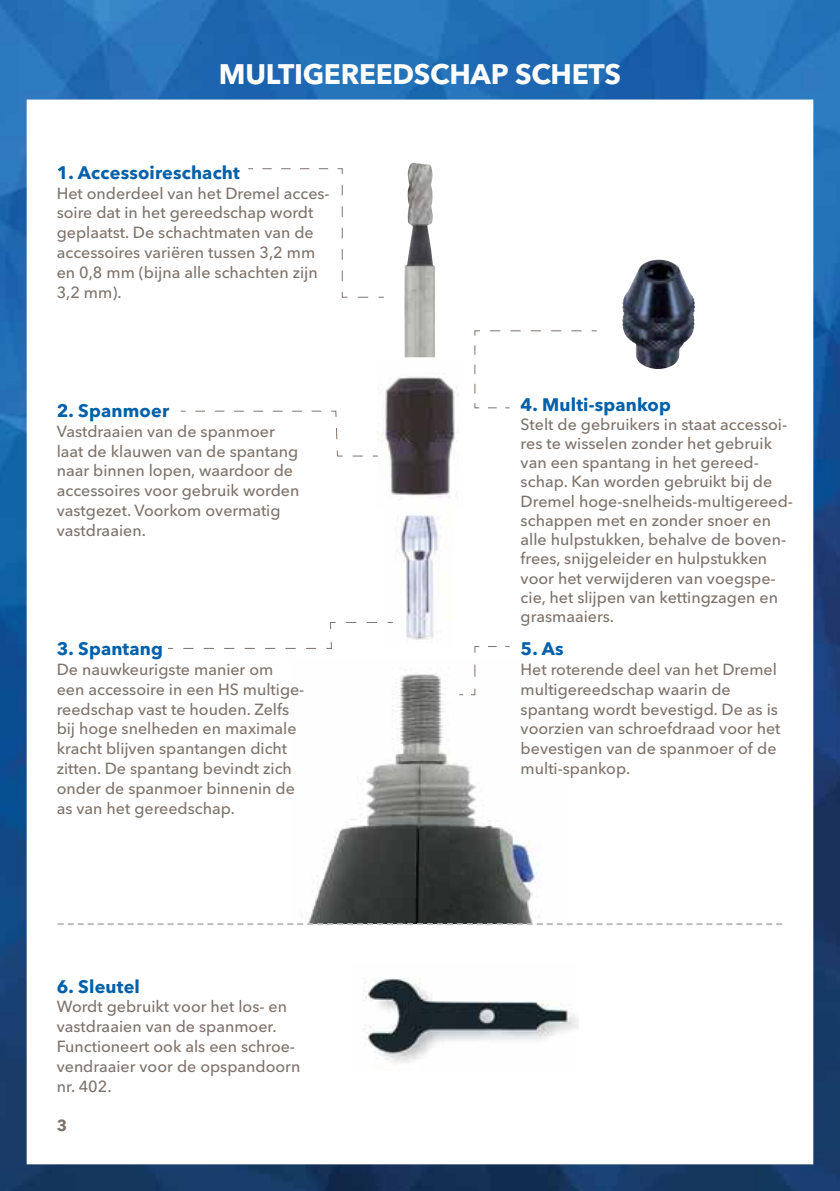
<style>
.page{position:relative;width:840px;height:1191px;background:#fff}
.page>*{position:absolute;margin:0;border:0;box-sizing:border-box;transform-origin:0 0}
.t1{font:700 28px "Avenir Next LT Pro";letter-spacing:-.01em;color:#fff}
.t2{font:700 18px "Avenir Next LT Pro";letter-spacing:.01em;color:#0060a9}
.t3{font:500 16px/19.8px "Avenir Next LT Pro";color:#7e736c}
.t4{font:700 16px "Avenir Next LT Pro";color:#7e736c}
</style>
<div class="page">
<img style="left:0;top:0;width:839px;height:1191px">
<img style="left:290px;top:659px;width:275px;height:264px">
<img style="left:377px;top:361px;width:85px;height:147px">
<img style="left:383px;top:504px;width:69px;height:142px">
<svg style="left:58px;top:923px;width:723px;height:2px"></svg>
<svg style="left:247px;top:168px;width:137px;height:130px"></svg>
<svg style="left:458px;top:645px;width:52px;height:50px"></svg>
<svg style="left:473px;top:330px;width:124px;height:79px"></svg>
<svg style="left:180px;top:410px;width:198px;height:47px"></svg>
<svg style="left:167px;top:621px;width:226px;height:28px"></svg>
<img style="left:622px;top:260px;width:72px;height:109px">
<img style="left:352px;top:963px;width:226px;height:107px">
<img style="left:404px;top:163px;width:31px;height:194px">
<h1 class="t1" style="left:219px;top:57px;width:403px">MULTIGEREEDSCHAP SCHETS</h1>
<p class="t2" style="left:57px;top:161px;width:184px">1. Accessoireschacht</p>
<p class="t3" style="left:57px;top:183px;width:274px">Het onderdeel van het Dremel acces&shy;soire dat in het gereedschap wordt geplaatst. De schachtmaten van de accessoires variëren tussen 3,2 mm en 0,8 mm (bijna alle schachten zijn<br>3,2 mm).</p>
<p class="t2" style="left:57px;top:399px;width:114px">2. Spanmoer</p>
<p class="t3" style="left:57px;top:421px;width:244px">Vastdraaien van de spanmoer laat de klauwen van de spantang naar binnen lopen, waardoor de accessoires voor gebruik worden vastgezet. Voorkom overmatig vastdraaien.</p>
<p class="t2" style="left:57px;top:637px;width:108px">3. Spantang</p>
<p class="t3" style="left:57px;top:659px;width:249px">De nauwkeurigste manier om een accessoire in een HS multige&shy;reedschap vast te houden. Zelfs bij hoge snelheden en maximale kracht blijven spantangen dicht zitten. De spantang bevindt zich onder de spanmoer binnenin de as van het gereedschap.</p>
<p class="t2" style="left:57px;top:975px;width:85px">6. Sleutel</p>
<p class="t3" style="left:57px;top:996px;width:245px">Wordt gebruikt voor het los- en vastdraaien van de spanmoer.<br>Functioneert ook als een schroe&shy;vendraaier voor de opspandoorn nr. 402.</p>
<p class="t4" style="left:57px;top:1116px;width:12px">3</p>
<p class="t2" style="left:520px;top:393px;width:152px">4. Multi-spankop</p>
<p class="t3" style="left:520px;top:414px;width:274px;line-height:19.2px">Stelt de gebruikers in staat accessoi&shy;res te wisselen zonder het gebruik van een spantang in het gereed&shy;schap. Kan worden gebruikt bij de Dremel hoge-snelheids-multigereed&shy;schappen met en zonder snoer en alle hulpstukken, behalve de boven&shy;frees, snijgeleider en hulpstukken voor het verwijderen van voegspe&shy;cie, het slijpen van kettingzagen en grasmaaiers.</p>
<p class="t2" style="left:520px;top:637px;width:45px">5. As</p>
<p class="t3" style="left:520px;top:659px;width:261px">Het roterende deel van het Dremel multigereedschap waarin de spantang wordt bevestigd. De as is voorzien van schroefdraad voor het bevestigen van de spanmoer of de multi-spankop.</p>
</div>
